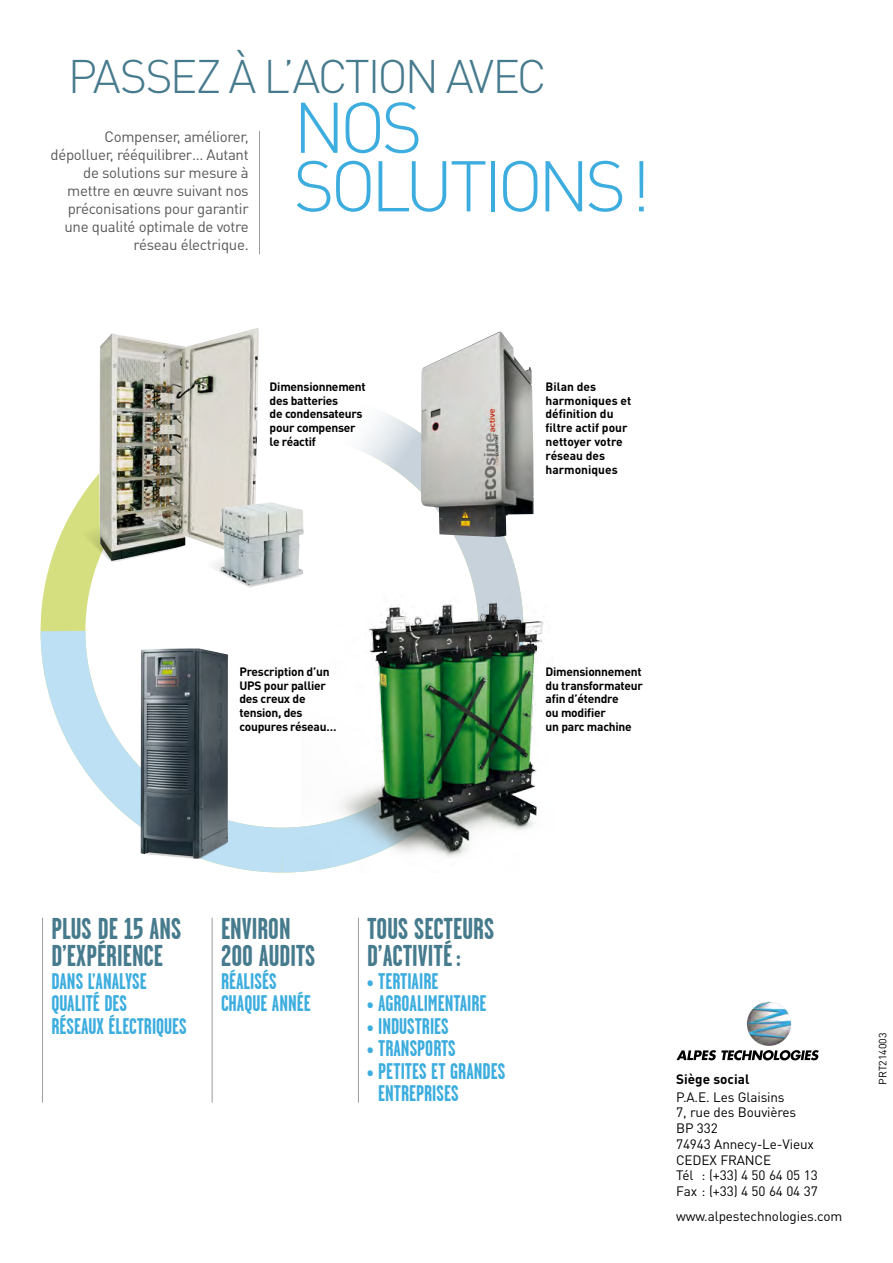
<style>
.page{position:relative;width:893px;height:1263px;background:#fff}
.page>*{position:absolute;margin:0;border:0;box-sizing:border-box;transform-origin:0 0}
.t1{font:300 70.5px/58.5px "DIN Pro";letter-spacing:-.075em;color:#3cadde}
.t2{font:300 46.5px "DIN Pro";letter-spacing:-.06em;color:#467a8d}
.t3{font:700 30px/27.8px "Garage Gothic";color:#467a8d}
.t4{font:700 22.5px/22.5px "Garage Gothic";color:#3cadde}
.t5{font:15px/18px "DIN Pro";letter-spacing:-.02em;color:#58585a;text-align:right}
.t6{font:13.5px/15.8px "DIN Pro";letter-spacing:-.01em;color:#000}
.t7{font:700 13.5px "DIN Pro";color:#000}
.t8{font:700 12px/13.8px "DIN Pro";letter-spacing:-.02em;color:#000}
.t9{font:700 12px/13.8px "DIN Pro";color:#000}
.t10{font:10.5px "DIN Pro";color:#000}
</style>
<div class="page">
<svg style="left:40px;top:586px;width:262px;height:287px"></svg>
<svg style="left:237px;top:580px;width:284px;height:96px"></svg>
<svg style="left:138px;top:809px;width:3px;height:50px"></svg>
<img style="left:141px;top:648px;width:87px;height:211px">
<hr style="left:42px;top:918px;width:1px;height:185px;background:#9c9e9f">
<hr style="left:212px;top:918px;width:1px;height:185px;background:#9c9e9f">
<hr style="left:358px;top:918px;width:1px;height:185px;background:#9c9e9f">
<hr style="left:259px;top:131px;width:1px;height:123px;background:#9c9e9f">
<svg style="left:190px;top:331px;width:328px;height:299px"></svg>
<svg style="left:64px;top:500px;width:53px;height:63px;background:#d8e18b"></svg>
<img style="left:99px;top:328px;width:160px;height:233px">
<svg style="left:200px;top:531px;width:103px;height:57px"></svg>
<img style="left:220px;top:502px;width:84px;height:84px">
<img style="left:302px;top:591px;width:242px;height:281px">
<img style="left:421px;top:332px;width:113px;height:205px">
<svg style="left:676px;top:1002px;width:143px;height:58px"></svg>
<h2 class="t2" style="left:68px;top:45px;width:481px">PASSEZ À L’ACTION AVEC</h2>
<h1 class="t1" style="left:293px;top:95px;width:359px">NOS<br>SOLUTIONS!</h1>
<p class="t5" style="left:51px;top:127px;width:200px">Compenser, améliorer, dépolluer, rééquilibrer… Autant de solutions sur mesure à mettre en œuvre suivant nos préconisations pour garantir une qualité optimale de votre réseau électrique.</p>
<p class="t8" style="left:270px;top:379px;width:98px">Dimensionnement des batteries<br>de condensateurs pour compenser le réactif</p>
<p class="t9" style="left:546px;top:379px;width:87px">Bilan des harmoniques et définition du filtre actif pour nettoyer votre réseau des harmoniques</p>
<p class="t8" style="left:239px;top:664px;width:99px">Prescription d’un<br>UPS pour pallier des creux de tension, des coupures réseau…</p>
<p class="t8" style="left:546px;top:664px;width:99px">Dimensionnement du transformateur afin d’étendre<br>ou modifier<br>un parc machine</p>
<h3 class="t3" style="left:51px;top:914px;width:131px">PLUS DE 15 ANS<br>D’EXPÉRIENCE</h3>
<h3 class="t4" style="left:51px;top:970px;width:137px">DANS L’ANALYSE<br>QUALITÉ DES<br>RÉSEAUX ÉLECTRIQUES</h3>
<h3 class="t3" style="left:221px;top:914px;width:96px">ENVIRON<br>200 AUDITS</h3>
<h3 class="t4" style="left:221px;top:970px;width:90px">RÉALISÉS<br>CHAQUE ANNÉE</h3>
<h3 class="t3" style="left:367px;top:914px;width:128px">TOUS SECTEURS<br>D’ACTIVITÉ:</h3>
<h3 class="t4" style="left:367px;top:970px;width:73px">• TERTIAIRE</h3>
<h3 class="t4" style="left:367px;top:992px;width:121px">• AGROALIMENTAIRE</h3>
<h3 class="t4" style="left:367px;top:1015px;width:83px">• INDUSTRIES</h3>
<h3 class="t4" style="left:367px;top:1037px;width:90px">• TRANSPORTS</h3>
<h3 class="t4" style="left:378px;top:1060px;width:129px;text-indent:-11px">• PETITES ET GRANDES<br>ENTREPRI</h3>
<h3 class="t4" style="left:436px;top:1082px;width:24px">SES</h3>
<p class="t7" style="left:676px;top:1070px;width:75px">Siège social</p>
<p class="t6" style="left:676px;top:1088px;width:143px">P.A.E. Les Glaisins<br>7, rue des Bouvières<br>BP 332<br>74943 Annecy-Le-Vieux<br>CEDEX FRANCE<br>Tél : (+33) 4 50 64 05 13<br>Fax : (+33) 4 50 64 04 37</p>
<p class="t6" style="left:676px;top:1207px;width:168px">www.alpestechnologies.com</p>
<p class="t10" style="left:876px;top:1085px;width:54px;rotate:-90deg">PRT214003</p>
</div>
